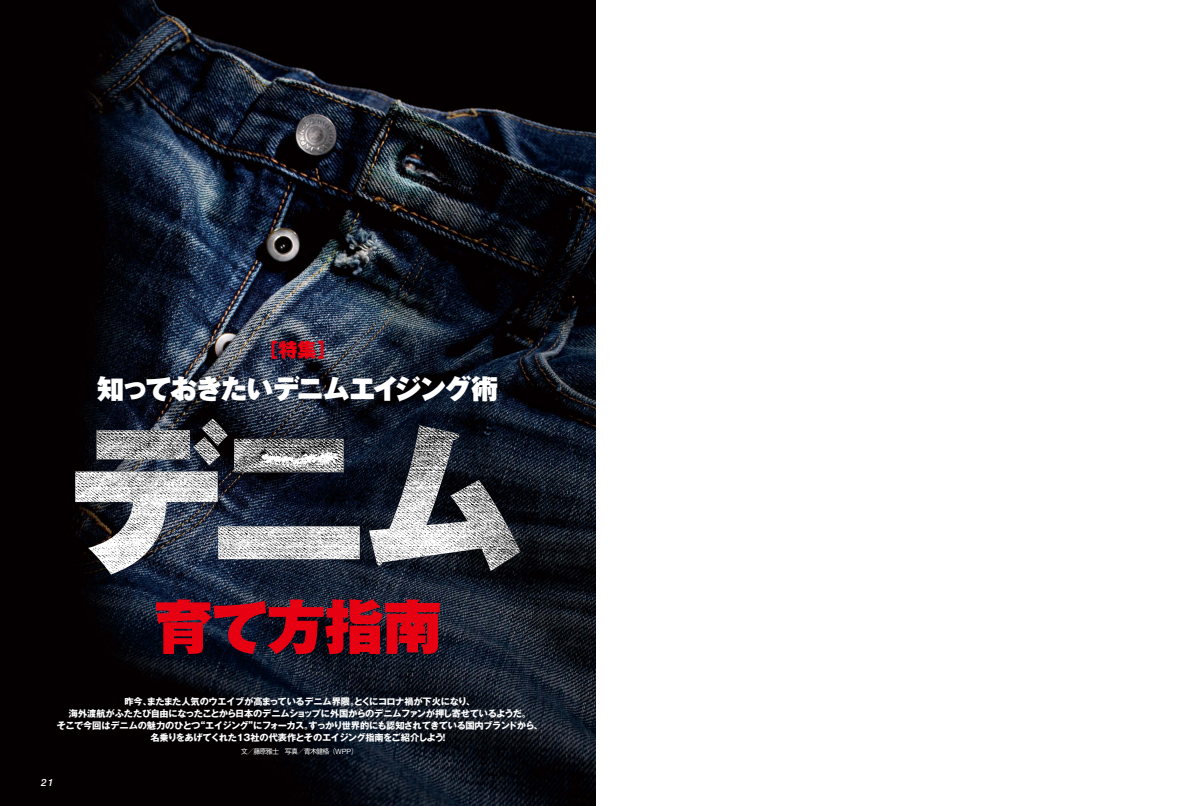
<style>
.page{position:relative;width:1191px;height:806px;background:#fff}
.page>*{position:absolute;margin:0;border:0;box-sizing:border-box;transform-origin:0 0}
.t1{font:900 58.5px "Gothic MB101 Pro";letter-spacing:-.02em;color:#e60012}
.t2{font:900 26.8px "Gothic MB101 Pro";letter-spacing:-.05em;color:#fff}
.t3{font:900 19px "Gothic MB101 Pro";color:#e60012}
.t4{font:italic 500 9.9px "Helvetica Neue LT Std";color:#fff}
.t5{font:700 9.2px "Gothic MB101 Pro";letter-spacing:-.04em;color:#fff}
.t6{font:700 9.2px "Gothic MB101 Pro";letter-spacing:-.065em;color:#fff}
.t7{font:700 9.2px "Gothic MB101 Pro";letter-spacing:-.015em;color:#fff}
.t8{font:500 7.1px "Gothic BBB Pro";letter-spacing:-.11em;color:#fff}
</style>
<div class="page">
<img style="left:0;top:0;width:595px;height:805px">
<img style="left:75px;top:418px;width:445px;height:156px">
<h3 class="t3" style="left:259px;top:334px;width:78px">［特集[</h3>
<h2 class="t2" style="left:97px;top:366px;width:403px">知っておきたいデニムエイジング術</h2>
<h1 class="t1" style="left:154px;top:577px;width:289px">育て方指南</h1>
<p class="t5" style="left:124px;top:693px;width:352px">昨今またまた人気のウエイブが高まっているデニム界隈とくにコロナ禍が下火になり、</p>
<p class="t5" style="left:350px;top:693px;width:11px">。</p>
<p class="t5" style="left:143px;top:693px;width:11px">、</p>
<p class="t5" style="left:69px;top:705px;width:464px">海外渡航がふたたび自由になったことから日本のデニムショップに外国からのデニムファンが押し寄せているようだ。</p>
<p class="t6" style="left:309px;top:717px;width:236px">すっかり世界的にも認知されてきている国内ブランドから、</p>
<p class="t7" style="left:57px;top:717px;width:145px">そこで今回はデニムの魅力のひとつ</p>
<p class="t5" style="left:196px;top:717px;width:63px">“エイジング”</p>
<p class="t5" style="left:253px;top:717px;width:61px">にフォーカス。</p>
<p class="t5" style="left:150px;top:729px;width:295px">名乗りをあげてくれた13社の代表作とそのエイジング指南をご紹介しよう</p>
<p class="t5" style="left:439px;top:729px;width:11px">!</p>
<p class="t4" style="left:41px;top:776px;width:14px">21</p>
<p class="t8" style="left:328px;top:745px;width:31px">（WPP(</p>
<p class="t8" style="left:241px;top:745px;width:90px">文／藤原雅士　写真／青木健格</p>
</div>
